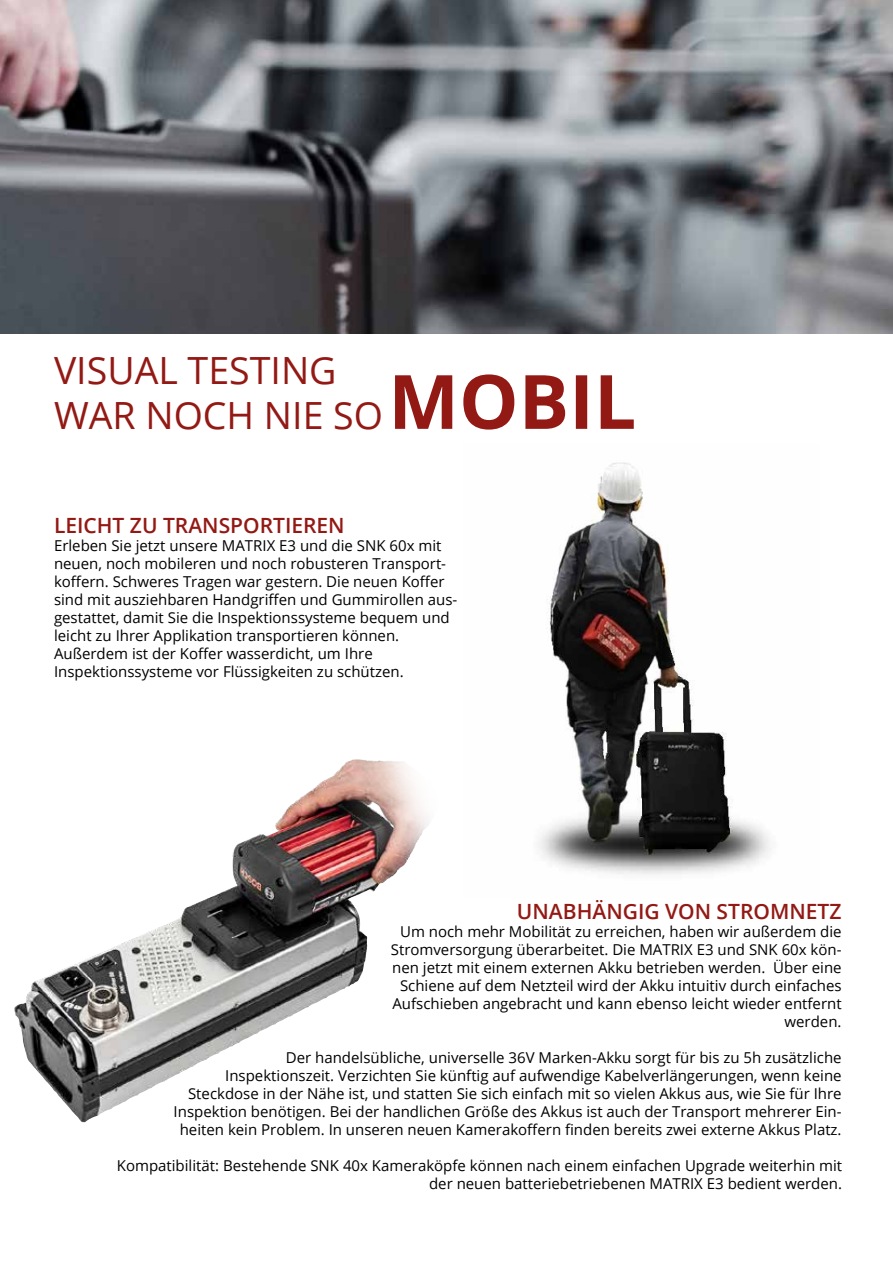
<style>
.page{position:relative;width:893px;height:1263px;background:#fff}
.page>*{position:absolute;margin:0;border:0;box-sizing:border-box;transform-origin:0 0}
.t1{font:37.5px/45px "Open Sans";color:#931914}
.t2{font:600 21px "Open Sans";color:#931914}
.t3{font:15px/18px "Open Sans";color:#000;text-align:right}
</style>
<div class="page">
<img style="left:539px;top:462px;width:232px;height:412px">
<img style="left:0;top:0;width:893px;height:333px">
<img style="left:14px;top:759px;width:339px;height:363px">
<svg style="left:395px;top:374px;width:239px;height:56px"></svg>
<h1 class="t1" style="left:54px;top:347px;width:331px">VISUAL TESTING<br>WAR NOCH NIE SO</h1>
<h2 class="t2" style="left:54px;top:511px;width:292px">LEICHT ZU TRANSPORTIEREN</h2>
<p class="t3" style="left:54px;top:536px;width:405px;text-align:left">Erleben Sie jetzt unsere MATRIX E3 und die SNK 60x mit neuen, noch mobileren und noch robusteren Transport&shy;koffern. Schweres Tragen war gestern. Die neuen Koffer sind mit ausziehbaren Handgriffen und Gummirollen aus&shy;gestattet, damit Sie die Inspektionssysteme bequem und leicht zu Ihrer Applikation transportieren können.<br>Außerdem ist der Koffer wasserdicht, um Ihre Inspektionssysteme vor Flüssigkeiten zu schützen.</p>
<h2 class="t2" style="left:517px;top:897px;width:326px">UNABHÄNGIG VON STROMNETZ</h2>
<p class="t3" style="left:391px;top:923px;width:452px">Um noch mehr Mobilität zu erreichen, haben wir außerdem die Stromversorgung überarbeitet. Die MATRIX E3 und SNK 60x kön&shy;nen jetzt mit einem externen Akku betrieben werden. Über eine Schiene auf dem Netzteil wird der Akku intuitiv durch einfaches Aufschieben angebracht und kann ebenso leicht wieder entfernt werden.</p>
<p class="t3" style="left:174px;top:1049px;width:669px">Der handelsübliche, universelle 36V Marken-Akku sorgt für bis zu 5h zusätzliche Inspektionszeit. Verzichten Sie künftig auf aufwendige Kabelverlängerungen, wenn keine Steckdose in der Nähe ist, und statten Sie sich einfach mit so vielen Akkus aus, wie Sie für Ihre Inspektion benötigen. Bei der handlichen Größe des Akkus ist auch der Transport mehrerer Ein&shy;heiten kein Problem. In unseren neuen Kamerakoffern finden bereits zwei externe Akkus Platz.</p>
<p class="t3" style="left:117px;top:1156px;width:727px">Kompatibilität: Bestehende SNK 40x Kameraköpfe können nach einem einfachen Upgrade weiterhin mit der neuen batteriebetriebenen MATRIX E3 bedient werden.</p>
</div>
